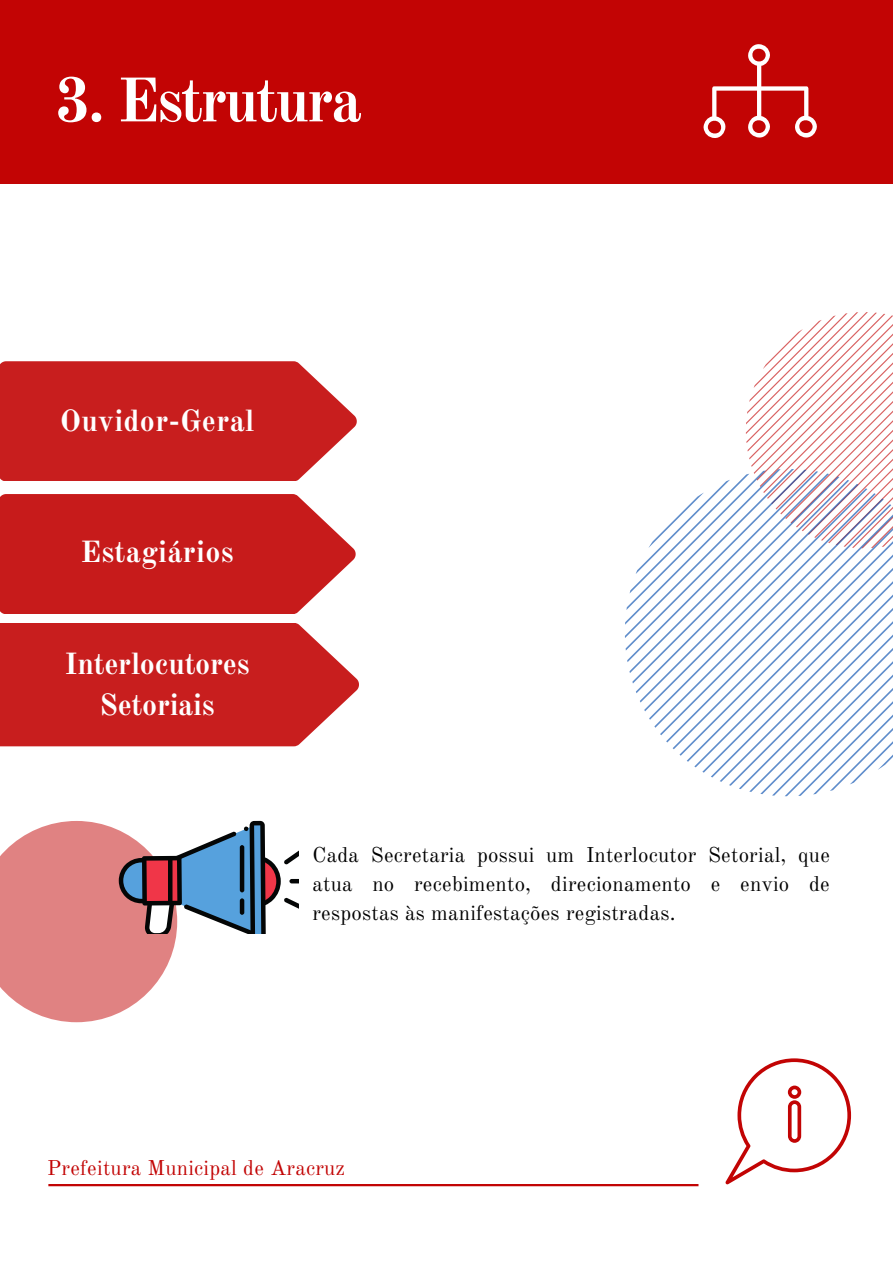
<style>
.page{position:relative;width:893px;height:1264px;background:#fff}
.page>*{position:absolute;margin:0;border:0;box-sizing:border-box;transform-origin:0 0}
.t1{font:700 61.5px "Old Standard";letter-spacing:-.04em;color:#fff}
.t2{font:700 30px "Old Standard";letter-spacing:.01em;color:#fff}
.t3{font:700 30px/41.5px "Old Standard";letter-spacing:-.01em;color:#fff;text-align:center}
.t4{font:21px/29.2px "Old Standard";letter-spacing:.01em;color:#000;text-align:justify}
.t5{font:21px "Old Standard";letter-spacing:.01em;color:#c20404}
</style>
<div class="page">
<svg style="left:0;top:362px;width:357px;height:119px;background:#cc2f2f"></svg>
<svg style="left:0;top:494px;width:355px;height:119px;background:#cb2b2b"></svg>
<svg style="left:0;top:623px;width:359px;height:123px;background:#cc3030"></svg>
<svg style="left:625px;top:312px;width:267px;height:484px"></svg>
<svg style="left:0;top:821px;width:298px;height:201px"></svg>
<hr style="left:168px;top:856px;width:4px;height:47px;background:#040606;border-radius:2px">
<svg style="left:725px;top:1058px;width:126px;height:126px"></svg>
<hr style="left:48px;top:1183px;width:650px;height:3px;background:#c20404">
<div style="left:0;top:0;width:892px;height:183px;background:#c20404"></div>
<svg style="left:703px;top:44px;width:113px;height:94px"></svg>
<h1 class="t1" style="left:55px;top:63px;width:309px">3. Estrutura</h1>
<h2 class="t2" style="left:60px;top:402px;width:196px">Ouvidor-Geral</h2>
<h2 class="t2" style="left:80px;top:533px;width:155px">Estagiários</h2>
<h2 class="t3" style="left:65px;top:643px;width:186px">Interlocutores<br>Setoriais</h2>
<p class="t4" style="left:312px;top:840px;width:519px">Cada Secretaria possui um Interlocutor Setorial, que atua no recebimento, direcionamento e envio de respostas às manifestações registradas.</p>
<p class="t5" style="left:47px;top:1154px;width:299px">Prefeitura Municipal de Aracruz</p>
</div>
